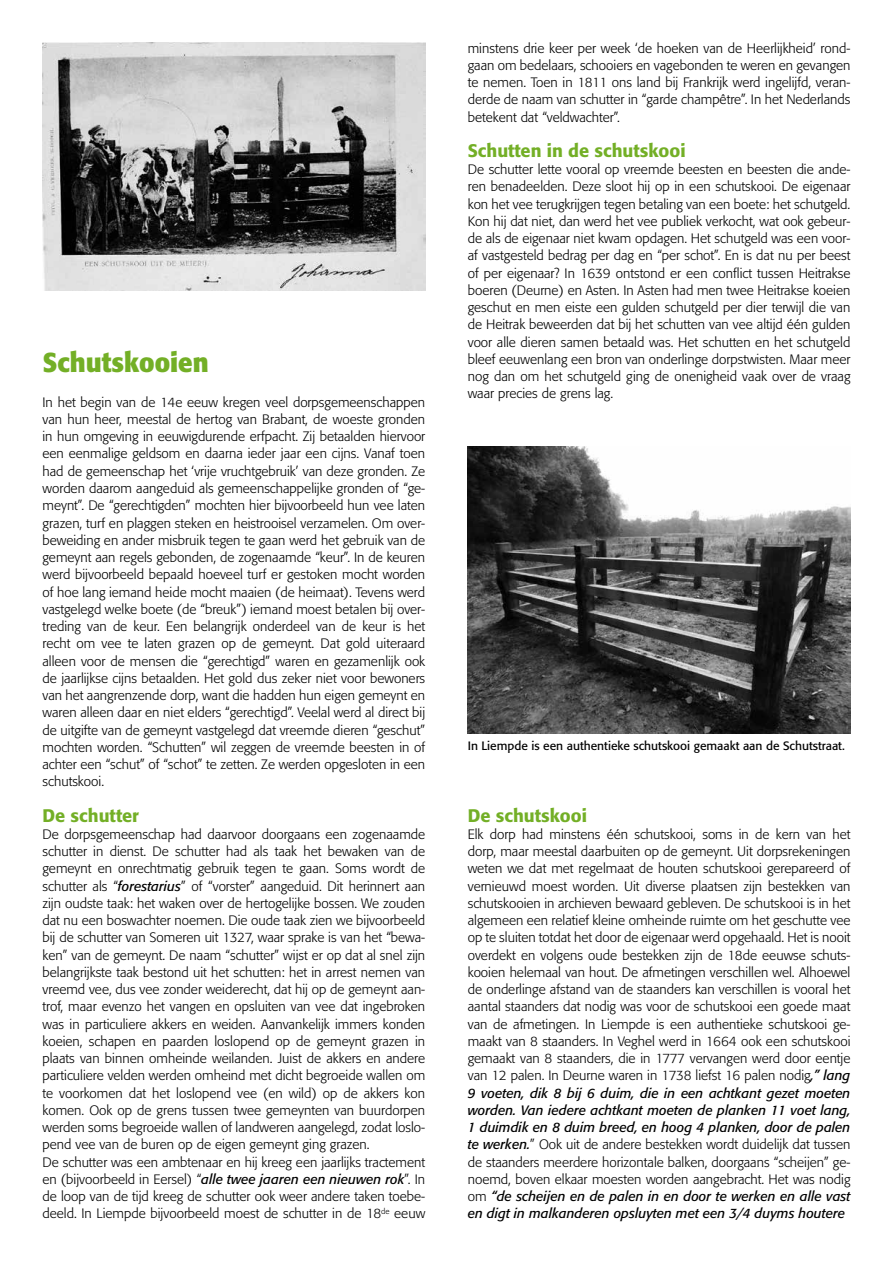
<style>
.page{position:relative;width:893px;height:1263px;background:#fff}
.page>*{position:absolute;margin:0;border:0;box-sizing:border-box;transform-origin:0 0}
.t1{font:700 27px "Formata";color:#73af26;scale:.95 1}
.t2{font:500 18px "Formata";color:#73af26}
.t3{font:300 13.5px/17.2px "Formata";color:#000;text-align:justify}
.t4{font:12px "Formata";color:#000}
.s1{font-weight:400;font-style:italic}
</style>
<div class="page">
<img style="left:43px;top:43px;width:382px;height:247px">
<img style="left:468px;top:446px;width:382px;height:287px">
<h1 class="t1" style="left:43px;top:346px;width:176px">Schutskooien</h1>
<p class="t3" style="left:43px;top:393px;width:384px">In het begin van de 14e eeuw kregen veel dorpsgemeenschappen van hun heer, meestal de hertog van Brabant, de woeste gronden in hun omgeving in eeuwigdurende erfpacht. Zij betaalden hiervoor een eenmalige geldsom en daarna ieder jaar een cijns. Vanaf toen had de gemeenschap het ‘vrije vruchtgebruik’ van deze gronden. Ze worden daarom aangeduid als gemeenschappelijke gronden of “ge&shy;meynt”. De “gerechtigden” mochten hier bijvoorbeeld hun vee laten grazen, turf en plaggen steken en heistrooisel verzamelen. Om over&shy;beweiding en ander misbruik tegen te gaan werd het gebruik van de gemeynt aan regels gebonden, de zogenaamde “keur”. In de keuren werd bijvoorbeeld bepaald hoeveel turf er gestoken mocht worden of hoe lang iemand heide mocht maaien (de heimaat). Tevens werd vastgelegd welke boete (de “breuk”) iemand moest betalen bij over&shy;treding van de keur. Een belangrijk onderdeel van de keur is het recht om vee te laten grazen op de gemeynt. Dat gold uiteraard alleen voor de mensen die “gerechtigd” waren en gezamenlijk ook de jaarlijkse cijns betaalden. Het gold dus zeker niet voor bewoners van het aangrenzende dorp, want die hadden hun eigen gemeynt en waren alleen daar en niet elders “gerechtigd”. Veelal werd al direct bij de uitgifte van de gemeynt vastgelegd dat vreemde dieren “geschut” mochten worden. “Schutten” wil zeggen de vreemde beesten in of achter een “schut” of “schot” te zetten. Ze werden opgesloten in een schutskooi.</p>
<h2 class="t2" style="left:43px;top:804px;width:98px">De schutter</h2>
<p class="t3" style="left:43px;top:825px;width:384px;text-align:left">De dorpsgemeenschap had daarvoor doorgaans een zogenaamde schutter in dienst. De schutter had als taak het bewaken van de gemeynt en onrechtmatig gebruik tegen te gaan. Soms wordt de schutter als “<span class="s1">forestarius</span>” of “vorster” aangeduid. Dit herinnert aan zijn oudste taak: het waken over de hertogelijke bossen. We zouden dat nu een boswachter noemen. Die oude taak zien we bijvoorbeeld bij de schutter van Someren uit 1327, waar sprake is van het “bewa&shy;ken” van de gemeynt. De naam “schutter” wijst er op dat al snel zijn belangrijkste taak bestond uit het schutten: het in arrest nemen van vreemd vee, dus vee zonder weiderecht, dat hij op de gemeynt aan&shy;trof, maar evenzo het vangen en opsluiten van vee dat ingebroken was in particuliere akkers en weiden. Aanvankelijk immers konden koeien, schapen en paarden loslopend op de gemeynt grazen in plaats van binnen omheinde weilanden. Juist de akkers en andere particuliere velden werden omheind met dicht begroeide wallen om te voorkomen dat het loslopend vee (en wild) op de akkers kon komen. Ook op de grens tussen twee gemeynten van buurdorpen werden soms begroeide wallen of landweren aangelegd, zodat loslo&shy;pend vee van de buren op de eigen gemeynt ging grazen.<br>De schutter was een ambtenaar en hij kreeg een jaarlijks tractement en (bijvoorbeeld in Eersel) “<span class="s1">alle twee jaaren een nieuwen rok</span>”. In de loop van de tijd kreeg de schutter ook weer andere taken toebe&shy;deeld. In Liempde bijvoorbeeld moest de schutter in de 18<sup>de</sup> eeuw</p>
<p class="t3" style="left:468px;top:39px;width:384px">minstens drie keer per week ‘de hoeken van de Heerlijkheid’ rond&shy;gaan om bedelaars, schooiers en vagebonden te weren en gevangen te nemen. Toen in 1811 ons land bij Frankrijk werd ingelijfd, veran&shy;derde de naam van schutter in “garde champêtre”. In het Nederlands betekent dat “veldwachter”.</p>
<h2 class="t2" style="left:468px;top:139px;width:219px">Schutten in de schutskooi</h2>
<p class="t3" style="left:468px;top:161px;width:384px">De schutter lette vooral op vreemde beesten en beesten die ande&shy;ren benadeelden. Deze sloot hij op in een schutskooi. De eigenaar kon het vee terugkrijgen tegen betaling van een boete: het schutgeld.<br>Kon hij dat niet, dan werd het vee publiek verkocht, wat ook gebeur&shy;de als de eigenaar niet kwam opdagen. Het schutgeld was een voor&shy;af vastgesteld bedrag per dag en “per schot”. En is dat nu per beest of per eigenaar? In 1639 ontstond er een conflict tussen Heitrakse boeren (Deurne) en Asten. In Asten had men twee Heitrakse koeien geschut en men eiste een gulden schutgeld per dier terwijl die van de Heitrak beweerden dat bij het schutten van vee altijd één gulden voor alle dieren samen betaald was. Het schutten en het schutgeld bleef eeuwenlang een bron van onderlinge dorpstwisten. Maar meer nog dan om het schutgeld ging de onenigheid vaak over de vraag waar precies de grens lag.</p>
<p class="t4" style="left:468px;top:738px;width:379px">In Liempde is een authentieke schutskooi gemaakt aan de Schutstraat.</p>
<h2 class="t2" style="left:468px;top:804px;width:121px">De schutskooi</h2>
<p class="t3" style="left:468px;top:825px;width:384px">Elk dorp had minstens één schutskooi, soms in de kern van het dorp, maar meestal daarbuiten op de gemeynt. Uit dorpsrekeningen weten we dat met regelmaat de houten schutskooi gerepareerd of vernieuwd moest worden. Uit diverse plaatsen zijn bestekken van schutskooien in archieven bewaard gebleven. De schutskooi is in het algemeen een relatief kleine omheinde ruimte om het geschutte vee op te sluiten totdat het door de eigenaar werd opgehaald. Het is nooit overdekt en volgens oude bestekken zijn de 18de eeuwse schuts&shy;kooien helemaal van hout. De afmetingen verschillen wel. Alhoewel de onderlinge afstand van de staanders kan verschillen is vooral het aantal staanders dat nodig was voor de schutskooi een goede maat van de afmetingen. In Liempde is een authentieke schutskooi ge&shy;maakt van 8 staanders. In Veghel werd in 1664 ook een schutskooi gemaakt van 8 staanders, die in 1777 vervangen werd door eentje van 12 palen. In Deurne waren in 1738 liefst 16 palen nodig<span class="s1">,” lang 9 voeten, dik 8 bij 6 duim, die in een achtkant gezet moeten worden. Van iedere achtkant moeten de planken 11 voet lang, 1 duimdik en 8 duim breed, en hoog 4 planken, door de palen te werken.</span>” Ook uit de andere bestekken wordt duidelijk dat tussen de staanders meerdere horizontale balken, doorgaans “scheijen” ge&shy;noemd, boven elkaar moesten worden aangebracht. Het was nodig om <span class="s1">“de scheijen en de palen in en door te werken en alle vast en digt in malkanderen opsluyten met een 3/4 duyms houtere</span></p>
</div>
